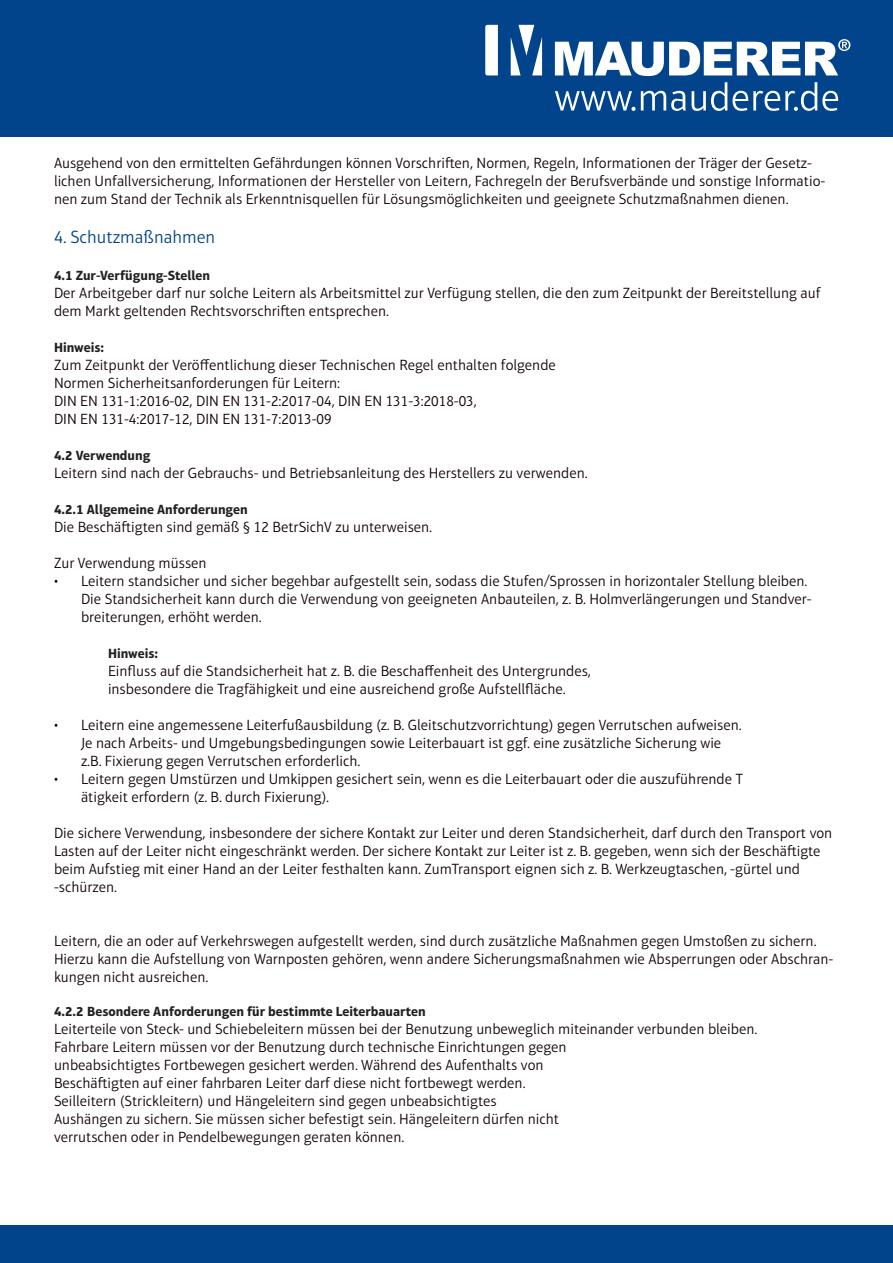
<style>
.page{position:relative;width:893px;height:1263px;background:#fff}
.page>*{position:absolute;margin:0;border:0;box-sizing:border-box;transform-origin:0 0}
.t1{font:300 18px "Aptifer Sans LT Pro";color:#01448c}
.t2{font:300 15px/18px "Aptifer Sans LT Pro";color:#110002}
.t3{font:700 13.5px "Aptifer Sans LT Pro";color:#231f20}
</style>
<div class="page">
<div style="left:0;top:0;width:893px;height:137px;background:#01448c"></div>
<svg style="left:555px;top:39px;width:295px;height:37px"></svg>
<svg style="left:485px;top:25px;width:13px;height:50px"></svg>
<svg style="left:511px;top:25px;width:31px;height:50px"></svg>
<svg style="left:555px;top:91px;width:131px;height:20px"></svg>
<svg style="left:692px;top:82px;width:146px;height:29px"></svg>
<div style="left:0;top:1226px;width:893px;height:37px;background:#01448c"></div>
<p class="t2" style="left:54px;top:154px;width:773px">Ausgehend von den ermittelten Gefährdungen können Vorschriften, Normen, Regeln, Informationen der Träger der Gesetz&shy;lichen Unfallversicherung, Informationen der Hersteller von Leitern, Fachregeln der Berufsverbände und sonstige Informatio&shy;nen zum Stand der Technik als Erkenntnisquellen für Lösungsmöglichkeiten und geeignete Schutzmaßnahmen dienen.</p>
<p class="t1" style="left:54px;top:227px;width:163px">4. Schutzmaßnahmen</p>
<p class="t3" style="left:54px;top:267px;width:158px">4.1 Zur-Verfügung-Stellen</p>
<p class="t2" style="left:54px;top:283px;width:768px">Der Arbeitgeber darf nur solche Leitern als Arbeitsmittel zur Verfügung stellen, die den zum Zeitpunkt der Bereitstellung auf dem Markt geltenden Rechtsvorschriften entsprechen.</p>
<p class="t3" style="left:54px;top:339px;width:52px">Hinweis:</p>
<p class="t2" style="left:54px;top:355px;width:503px">Zum Zeitpunkt der Veröffentlichung dieser Technischen Regel enthalten folgende Normen Sicherheitsanforderungen für Leitern:<br>DIN EN 131-1:2016-02, DIN EN 131-2:2017-04, DIN EN 131-3:2018-03,<br>DIN EN 131-4:2017-12, DIN EN 131-7:2013-09</p>
<p class="t3" style="left:54px;top:447px;width:98px">4.2 Verwendung</p>
<p class="t2" style="left:54px;top:463px;width:535px">Leitern sind nach der Gebrauchs- und Betriebsanleitung des Herstellers zu verwenden.</p>
<p class="t3" style="left:54px;top:501px;width:195px">4.2.1 Allgemeine Anforderungen</p>
<p class="t2" style="left:54px;top:517px;width:380px">Die Beschäftigten sind gemäß § 12 BetrSichV zu unterweisen.</p>
<p class="t2" style="left:54px;top:553px;width:154px">Zur Verwendung müssen</p>
<p class="t2" style="left:81px;top:571px;width:732px;text-indent:-27px">• Leitern standsicher und sicher begehbar aufgestellt sein, sodass die Stufen/Sprossen in horizontaler Stellung bleiben.<br>Die Standsicherheit kann durch die Verwendung von geeigneten Anbauteilen, z. B. Holmverlängerungen und Standver&shy;breiterungen, erhöht werden.</p>
<p class="t3" style="left:108px;top:645px;width:52px">Hinweis:</p>
<p class="t2" style="left:108px;top:661px;width:484px">Einfluss auf die Standsicherheit hat z. B. die Beschaffenheit des Untergrundes, insbesondere die Tragfähigkeit und eine ausreichend große Aufstellfläche.</p>
<p class="t2" style="left:81px;top:715px;width:662px;text-indent:-27px">• Leitern eine angemessene Leiterfußausbildung (z. B. Gleitschutzvorrichtung) gegen Verrutschen aufweisen.<br>Je nach Arbeits- und Umgebungsbedingungen sowie Leiterbauart ist ggf. eine zusätzliche Sicherung wie z.B. Fixierung gegen Verrutschen erforderlich.</p>
<p class="t2" style="left:81px;top:769px;width:663px;text-indent:-27px">• Leitern gegen Umstürzen und Umkippen gesichert sein, wenn es die Leiterbauart oder die auszuführende T ätigkeit erfordern (z. B. durch Fixierung).</p>
<p class="t2" style="left:54px;top:823px;width:780px">Die sichere Verwendung, insbesondere der sichere Kontakt zur Leiter und deren Standsicherheit, darf durch den Transport von Lasten auf der Leiter nicht eingeschränkt werden. Der sichere Kontakt zur Leiter ist z. B. gegeben, wenn sich der Beschäftigte beim Aufstieg mit einer Hand an der Leiter festhalten kann. ZumTransport eignen sich z. B. Werkzeugtaschen, -gürtel und -schürzen.</p>
<p class="t2" style="left:54px;top:931px;width:781px">Leitern, die an oder auf Verkehrswegen aufgestellt werden, sind durch zusätzliche Maßnahmen gegen Umstoßen zu sichern.<br>Hierzu kann die Aufstellung von Warnposten gehören, wenn andere Sicherungsmaßnahmen wie Absperrungen oder Abschran&shy;kungen nicht ausreichen.</p>
<p class="t3" style="left:54px;top:1003px;width:373px">4.2.2 Besondere Anforderungen für bestimmte Leiterbauarten</p>
<p class="t2" style="left:54px;top:1020px;width:705px">Leiterteile von Steck- und Schiebeleitern müssen bei der Benutzung unbeweglich miteinander verbunden bleiben.<br>Fahrbare Leitern müssen vor der Benutzung durch technische Einrichtungen gegen<br>unbeabsichtigtes Fortbewegen gesichert werden. Während des Aufenthalts von<br>Beschäftigten auf einer fahrbaren Leiter darf diese nicht fortbewegt werden.<br>Seilleitern (Strickleitern) und Hängeleitern sind gegen unbeabsichtigtes<br>Aushängen zu sichern. Sie müssen sicher befestigt sein. Hängeleitern dürfen nicht<br>verrutschen oder in Pendelbewegungen geraten können.</p>
</div>
